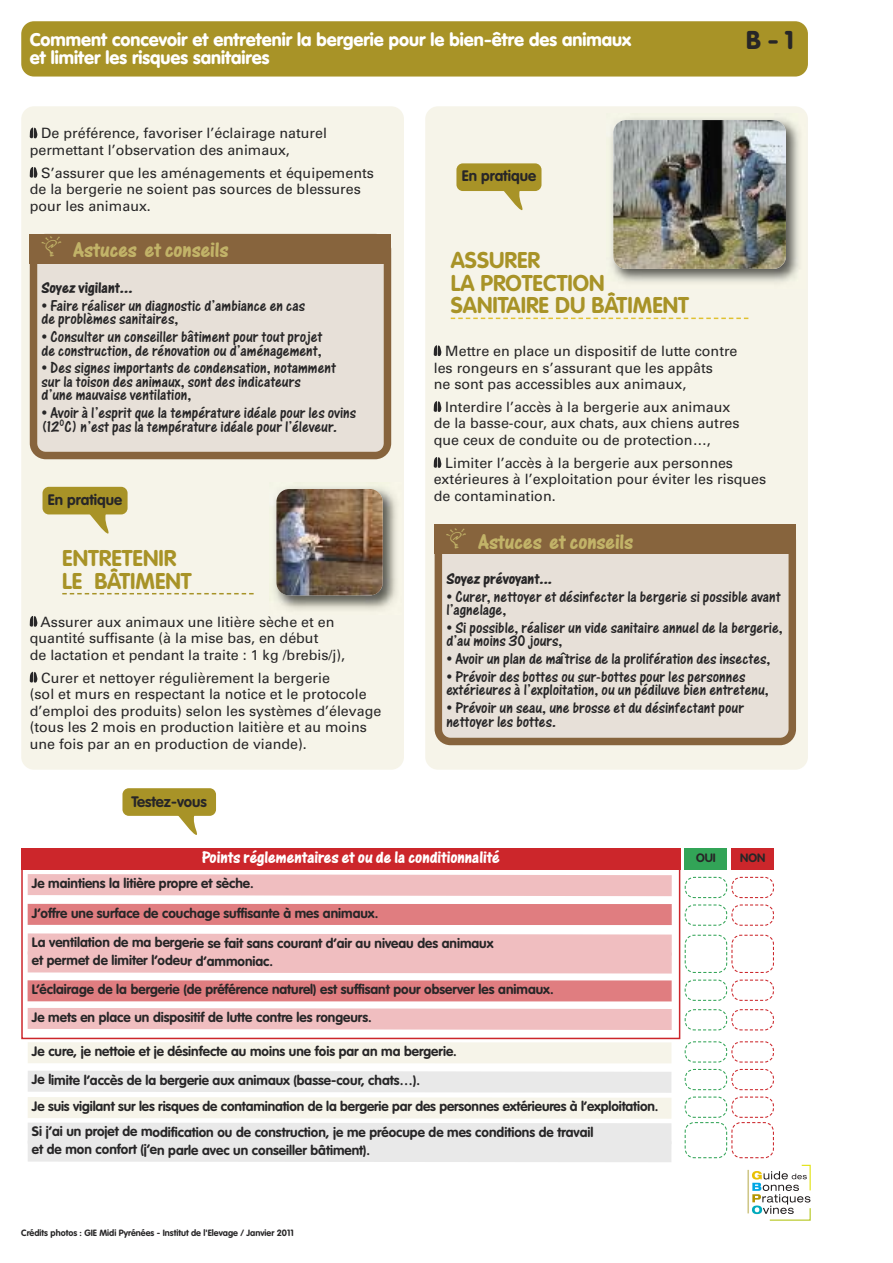
<style>
.page{position:relative;width:893px;height:1263px;background:#fff}
.page>*{position:absolute;margin:0;border:0;box-sizing:border-box;transform-origin:0 0}
.t1{font:900 25.35px "VAG Rounded Std";color:#272627}
.t2{font:700 22.5px/22.5px "VAG Rounded Std";color:#a89327}
.t3{font:22.5px "One Stroke Script Bold Plain";color:#c2b368}
.t4{font:900 18px/18px "VAG Rounded Std";color:#fff}
.t5{font:18px "One Stroke Script Bold Plain";color:#fff}
.t6{font:16.5px/13.5px "One Stroke Script Plain";color:#272627}
.t7{font:16.5px "One Stroke Script Bold Plain";color:#272627}
.t8{font:700 15px "VAG Rounded Std";color:#272627}
.t9{font:14.25px/16.5px "Univers LT Std";color:#272627}
.t10{font:700 13.5px/29.7px "VAG Rounded Std";color:#272627}
.t11{font:700 12px "VAG Rounded Std";color:#272627}
.t12{font:700 9px "VAG Rounded Std";color:#272627}
</style>
<div class="page">
<div style="left:21px;top:106px;width:383px;height:664px;background:#f6f4e9;border-radius:13px"></div>
<div style="left:21px;top:21px;width:787px;height:56px;background:#a89327;border-radius:13px"></div>
<div style="left:425px;top:106px;width:383px;height:664px;background:#f6f4e9;border-radius:13px"></div>
<svg style="left:435px;top:554px;width:361px;height:191px;background:#dfd6cc"></svg>
<div style="left:435px;top:524px;width:361px;height:30px;background:#87643d"></div>
<svg style="left:62px;top:593px;width:192px;height:1px"></svg>
<svg style="left:30px;top:616px;width:7px;height:11px"></svg>
<svg style="left:30px;top:672px;width:7px;height:11px"></svg>
<div style="left:43px;top:487px;width:85px;height:27px;background:#a89327;border-radius:6px"></div>
<svg style="left:85px;top:514px;width:29px;height:20px"></svg>
<svg style="left:30px;top:264px;width:361px;height:195px;background:#dfd6cc"></svg>
<div style="left:30px;top:234px;width:361px;height:30px;background:#87643d"></div>
<svg style="left:30px;top:127px;width:7px;height:11px"></svg>
<svg style="left:30px;top:167px;width:7px;height:11px"></svg>
<img style="left:273px;top:486px;width:124px;height:124px">
<img style="left:276px;top:489px;width:107px;height:106px;border-radius:13px">
<svg style="left:434px;top:345px;width:7px;height:11px"></svg>
<svg style="left:434px;top:401px;width:7px;height:11px"></svg>
<svg style="left:434px;top:457px;width:7px;height:11px"></svg>
<div style="left:456px;top:163px;width:85px;height:28px;background:#a89327;border-radius:6px"></div>
<svg style="left:504px;top:191px;width:19px;height:20px"></svg>
<img style="left:611px;top:118px;width:189px;height:165px">
<img style="left:613px;top:120px;width:173px;height:149px;border-radius:13px">
<div style="left:685px;top:848px;width:42px;height:22px;background:#32a457"></div>
<div style="left:731px;top:848px;width:43px;height:22px;background:#cc262b"></div>
<svg style="left:21px;top:863px;width:790px;height:358px"></svg>
<div style="left:21px;top:848px;width:659px;height:22px;background:#cc262b"></div>
<svg style="left:451px;top:318px;width:297px;height:1px"></svg>
<div style="left:122px;top:788px;width:94px;height:28px;background:#a89327;border-radius:6px"></div>
<svg style="left:173px;top:815px;width:30px;height:20px"></svg>
<p class="t4" style="left:30px;top:32px;width:603px">Comment concevoir et entretenir la bergerie pour le bien-être des animaux et limiter les risques sanitaires</p>
<p class="t9" style="left:30px;top:126px;width:299px;text-indent:12px">De préférence, favoriser l’éclairage naturel permettant l’observation des animaux,</p>
<p class="t9" style="left:30px;top:166px;width:346px;text-indent:12px">S’assurer que les aménagements et équipements de la bergerie ne soient pas sources de blessures pour les animaux.</p>
<p class="t8" style="left:462px;top:170px;width:76px">En pratique</p>
<h1 class="t1" style="left:746px;top:30px;width:49px">B-1</h1>
<h2 class="t3" style="left:73px;top:243px;width:157px">Astuces et conseils</h2>
<p class="t7" style="left:42px;top:283px;width:93px">Soyez vigilant...</p>
<p class="t6" style="left:42px;top:300px;width:265px">• Faire réaliser un diagnostic d’ambiance en cas de problèmes sanitaires,</p>
<p class="t6" style="left:42px;top:332px;width:282px">• Consulter un conseiller bâtiment pour tout projet de construction, de rénovation ou d’aménagement,</p>
<p class="t6" style="left:42px;top:363px;width:296px">• Des signes importants de condensation, notamment sur la toison des animaux, sont des indicateurs<br>d’une mauvaise ventilation,</p>
<p class="t6" style="left:42px;top:408px;width:316px">• Avoir à l’esprit que la température idéale pour les ovins (12<sup>0</sup>C) n’est pas la température idéale pour l’éleveur.</p>
<p class="t8" style="left:48px;top:493px;width:76px">En pratique</p>
<h2 class="t2" style="left:62px;top:549px;width:131px">ENTRETENIR<br>LE BâTIMENT</h2>
<p class="t9" style="left:30px;top:615px;width:317px;text-indent:11px">Assurer aux animaux une litière sèche et en quantité suffisante (à la mise bas, en début<br>de lactation et pendant la traite : 1 kg /brebis/j),</p>
<p class="t9" style="left:30px;top:670px;width:353px;text-indent:12px">Curer et nettoyer régulièrement la bergerie<br>(sol et murs en respectant la notice et le protocole d’emploi des produits) selon les systèmes d’élevage (tous les 2 mois en production laitière et au moins une fois par an en production de viande).</p>
<p class="t8" style="left:131px;top:795px;width:77px">Testez-vous</p>
<h2 class="t2" style="left:451px;top:251px;width:240px">ASSURER<br>LA PROTECTION<br>SANITAIRE dU BâTIMENT</h2>
<p class="t9" style="left:434px;top:344px;width:305px;text-indent:12px">Mettre en place un dispositif de lutte contre les rongeurs en s’assurant que les appâts<br>ne sont pas accessibles aux animaux,</p>
<p class="t9" style="left:434px;top:400px;width:307px;text-indent:12px">Interdire l’accès à la bergerie aux animaux de la basse-cour, aux chats, aux chiens autres que ceux de conduite ou de protection…,</p>
<p class="t9" style="left:434px;top:456px;width:334px;text-indent:12px">Limiter l’accès à la bergerie aux personnes extérieures à l’exploitation pour éviter les risques de contamination.</p>
<h2 class="t3" style="left:478px;top:534px;width:157px">Astuces et conseils</h2>
<p class="t7" style="left:446px;top:573px;width:107px">Soyez prévoyant...</p>
<p class="t6" style="left:446px;top:591px;width:336px">• Curer, nettoyer et désinfecter la bergerie si possible avant l’agnelage,</p>
<p class="t6" style="left:446px;top:622px;width:338px">• Si possible, réaliser un vide sanitaire annuel de la bergerie, d’au moins 30 jours,</p>
<p class="t6" style="left:446px;top:654px;width:326px">• Avoir un plan de maîtrise de la prolifération des insectes,</p>
<p class="t6" style="left:446px;top:671px;width:324px">• Prévoir des bottes ou sur-bottes pour les personnes extérieures à l’exploitation, ou un pédiluve bien entretenu,</p>
<p class="t6" style="left:446px;top:703px;width:299px">• Prévoir un seau, une brosse et du désinfectant pour nettoyer les bottes.</p>
<p class="t5" style="left:202px;top:852px;width:300px">Points réglementaires et ou de la conditionnalité</p>
<p class="t10" style="left:32px;top:869px;width:348px">Je maintiens la litière propre et sèche.<br>J’offre une surface de couchage suffisante à mes animaux.</p>
<p class="t10" style="left:32px;top:935px;width:463px;line-height:17.9px">La ventilation de ma bergerie se fait sans courant d’air au niveau des animaux et permet de limiter l’odeur d’ammoniac.</p>
<p class="t10" style="left:32px;top:976px;width:523px;line-height:27.8px">L’éclairage de la bergerie (de préférence naturel) est suffisant pour observer les animaux.<br>Je mets en place un dispositif de lutte contre les rongeurs.</p>
<p class="t10" style="left:32px;top:1038px;width:426px;line-height:28.7px">Je cure, je nettoie et je désinfecte au moins une fois par an ma bergerie.<br>Je limite l’accès de la bergerie aux animaux (basse-cour, chats…).</p>
<p class="t10" style="left:32px;top:1095px;width:628px;line-height:25.5px">Je suis vigilant sur les risques de contamination de la bergerie par des personnes extérieures à l’exploitation.<br>Si j’ai un projet de modification ou de construction, je me préocupe de mes conditions de travail</p>
<p class="t10" style="left:32px;top:1136px;width:340px">et de mon confort (j’en parle avec un conseiller bâtiment).</p>
<p class="t12" style="left:21px;top:1229px;width:274px">Crédits photos : GIE Midi Pyrénées - Institut de l'Elevage / Janvier 2011</p>
<p class="t11" style="left:696px;top:853px;width:21px">OUI</p>
<p class="t11" style="left:740px;top:853px;width:27px">NON</p>
</div>
